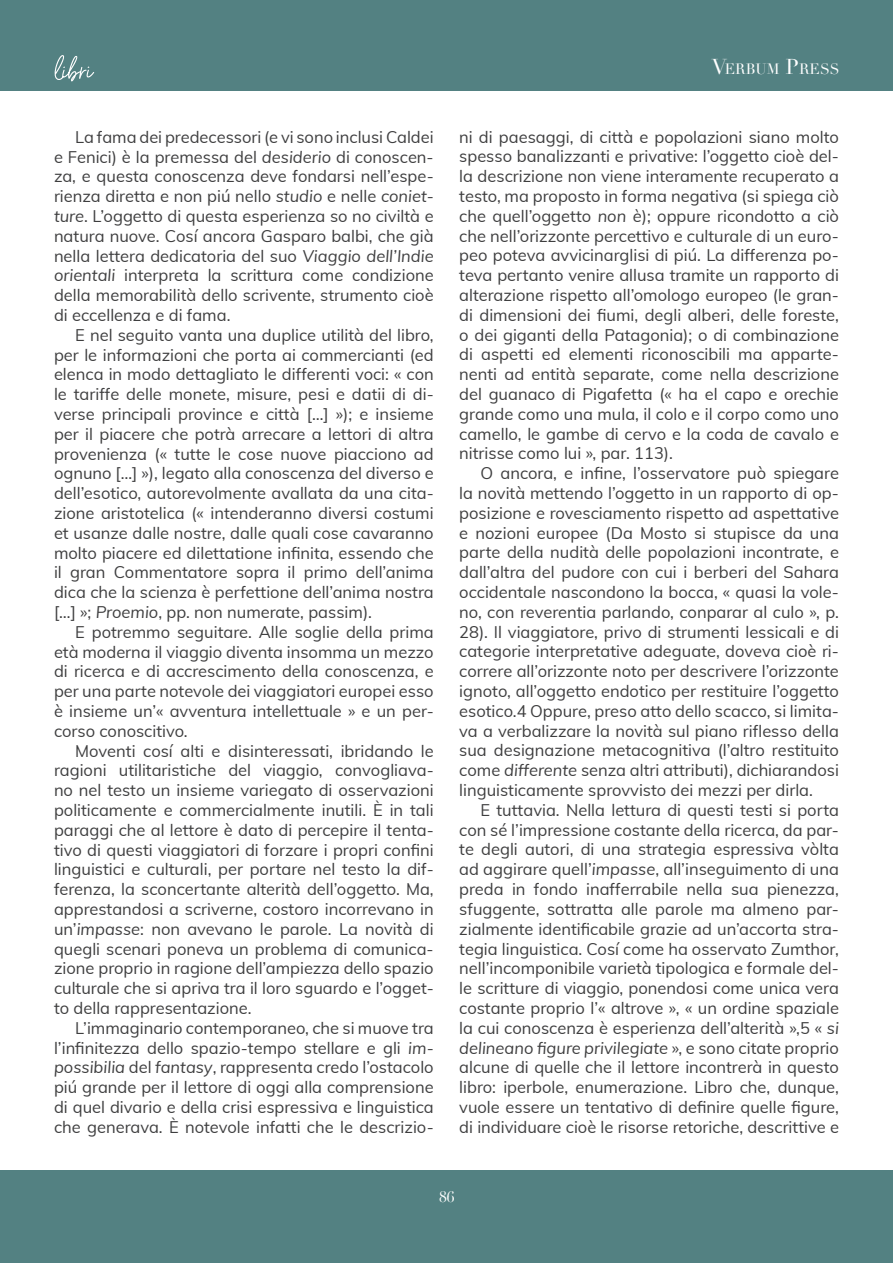
<style>
.page{position:relative;width:893px;height:1263px;background:#fff}
.page>*{position:absolute;margin:0;border:0;box-sizing:border-box;transform-origin:0 0}
.t1{font:16.5px/19.8px "Muli";color:#3e3e3f;text-align:justify}
.t2{font:15px "Didot";color:#fff}
.t3{font:14.7px "Didot";color:#fff}
.s1{font-style:italic}
.s2{font-size:21px}
</style>
<div class="page">
<div style="left:0;top:0;width:893px;height:90px;background:#538182"></div>
<div style="left:0;top:1170px;width:893px;height:93px;background:#538182"></div>
<svg style="left:54px;top:55px;width:40px;height:26px"></svg>
<p class="t1" style="left:54px;top:126px;width:381px;text-indent:21px">La fama dei predecessori (e vi sono inclusi Caldei e Fenici) è la premessa del <span class="s1">desiderio</span> di conoscen&shy;za, e questa conoscenza deve fondarsi nell’espe&shy;rienza diretta e non piú nello <span class="s1">studio</span> e nelle <span class="s1">coniet&shy;ture</span>. L’oggetto di questa esperienza so no civiltà e natura nuove. Cosí ancora Gasparo balbi, che già nella lettera dedicatoria del suo <span class="s1">Viaggio dell’Indie orientali</span> interpreta la scrittura come condizione della memorabilità dello scrivente, strumento cioè di eccellenza e di fama.</p>
<p class="t1" style="left:54px;top:324px;width:381px;text-indent:21px">E nel seguito vanta una duplice utilità del libro, per le informazioni che porta ai commercianti (ed elenca in modo dettagliato le differenti voci: « con le tariffe delle monete, misure, pesi e datii di di&shy;verse principali province e città […] »); e insieme per il piacere che potrà arrecare a lettori di altra provenienza (« tutte le cose nuove piacciono ad ognuno […] »), legato alla conoscenza del diverso e dell’esotico, autorevolmente avallata da una cita&shy;zione aristotelica (« intenderanno diversi costumi et usanze dalle nostre, dalle quali cose cavaranno molto piacere ed dilettatione infinita, essendo che il gran Commentatore sopra il primo dell’anima dica che la scienza è perfettione dell’anima nostra […] »; <span class="s1">Proemio</span>, pp. non numerate, passim).</p>
<p class="t1" style="left:54px;top:621px;width:381px;text-indent:21px">E potremmo seguitare. Alle soglie della prima età moderna il viaggio diventa insomma un mezzo di ricerca e di accrescimento della conoscenza, e per una parte notevole dei viaggiatori europei esso è insieme un’« avventura intellettuale » e un per&shy;corso conoscitivo.</p>
<p class="t1" style="left:54px;top:740px;width:381px;text-indent:21px">Moventi cosí alti e disinteressati, ibridando le ragioni utilitaristiche del viaggio, convogliava&shy;no nel testo un insieme variegato di osservazioni politicamente e commercialmente inutili. È in tali paraggi che al lettore è dato di percepire il tenta&shy;tivo di questi viaggiatori di forzare i propri confini linguistici e culturali, per portare nel testo la dif&shy;ferenza, la sconcertante alterità dell’oggetto. Ma, apprestandosi a scriverne, costoro incorrevano in un’<span class="s1">impasse</span>: non avevano le parole. La novità di quegli scenari poneva un problema di comunica&shy;zione proprio in ragione dell’ampiezza dello spazio culturale che si apriva tra il loro sguardo e l’ogget&shy;to della rappresentazione.</p>
<p class="t1" style="left:54px;top:1017px;width:381px;text-indent:21px">L’immaginario contemporaneo, che si muove tra l’infinitezza dello spazio-tempo stellare e gli <span class="s1">im&shy;possibilia</span> del <span class="s1">fantasy</span>, rappresenta credo l’ostacolo piú grande per il lettore di oggi alla comprensione di quel divario e della crisi espressiva e linguistica che generava. È notevole infatti che le descrizio-</p>
<p class="t3" style="left:712px;top:60px;width:129px"><span class="s2">V</span>ERBUM <span class="s2">P</span>RESS</p>
<p class="t1" style="left:459px;top:126px;width:381px">ni di paesaggi, di città e popolazioni siano molto spesso banalizzanti e privative: l’oggetto cioè del&shy;la descrizione non viene interamente recuperato a testo, ma proposto in forma negativa (si spiega ciò che quell’oggetto <span class="s1">non è</span>); oppure ricondotto a ciò che nell’orizzonte percettivo e culturale di un euro&shy;peo poteva avvicinarglisi di piú. La differenza po&shy;teva pertanto venire allusa tramite un rapporto di alterazione rispetto all’omologo europeo (le gran&shy;di dimensioni dei fiumi, degli alberi, delle foreste, o dei giganti della Patagonia); o di combinazione di aspetti ed elementi riconoscibili ma apparte&shy;nenti ad entità separate, come nella descrizione del guanaco di Pigafetta (« ha el capo e orechie grande como una mula, il colo e il corpo como uno camello, le gambe di cervo e la coda de cavalo e nitrisse como lui », par. 113).</p>
<p class="t1" style="left:459px;top:463px;width:381px;text-indent:21px">O ancora, e infine, l’osservatore può spiegare la novità mettendo l’oggetto in un rapporto di op&shy;posizione e rovesciamento rispetto ad aspettative e nozioni europee (Da Mosto si stupisce da una parte della nudità delle popolazioni incontrate, e dall’altra del pudore con cui i berberi del Sahara occidentale nascondono la bocca, « quasi la vole&shy;no, con reverentia parlando, conparar al culo », p.<br>28). Il viaggiatore, privo di strumenti lessicali e di categorie interpretative adeguate, doveva cioè ri&shy;correre all’orizzonte noto per descrivere l’orizzonte ignoto, all’oggetto endotico per restituire l’oggetto esotico.4 Oppure, preso atto dello scacco, si limita&shy;va a verbalizzare la novità sul piano riflesso della sua designazione metacognitiva (l’altro restituito come <span class="s1">differente</span> senza altri attributi), dichiarandosi linguisticamente sprovvisto dei mezzi per dirla.</p>
<p class="t1" style="left:459px;top:799px;width:381px;text-indent:21px">E tuttavia. Nella lettura di questi testi si porta con sé l’impressione costante della ricerca, da par&shy;te degli autori, di una strategia espressiva vòlta ad aggirare quell’<span class="s1">impasse</span>, all’inseguimento di una preda in fondo inafferrabile nella sua pienezza, sfuggente, sottratta alle parole ma almeno par&shy;zialmente identificabile grazie ad un’accorta stra&shy;tegia linguistica. Cosí come ha osservato Zumthor, nell’incomponibile varietà tipologica e formale del&shy;le scritture di viaggio, ponendosi come unica vera costante proprio l’« altrove », « un ordine spaziale la cui conoscenza è esperienza dell’alterità »,5 « <span class="s1">si delineano figure privilegiate</span> », e sono citate proprio alcune di quelle che il lettore incontrerà in questo libro: iperbole, enumerazione. Libro che, dunque, vuole essere un tentativo di definire quelle figure, di individuare cioè le risorse retoriche, descrittive e</p>
<p class="t2" style="left:439px;top:1188px;width:17px">86</p>
</div>
